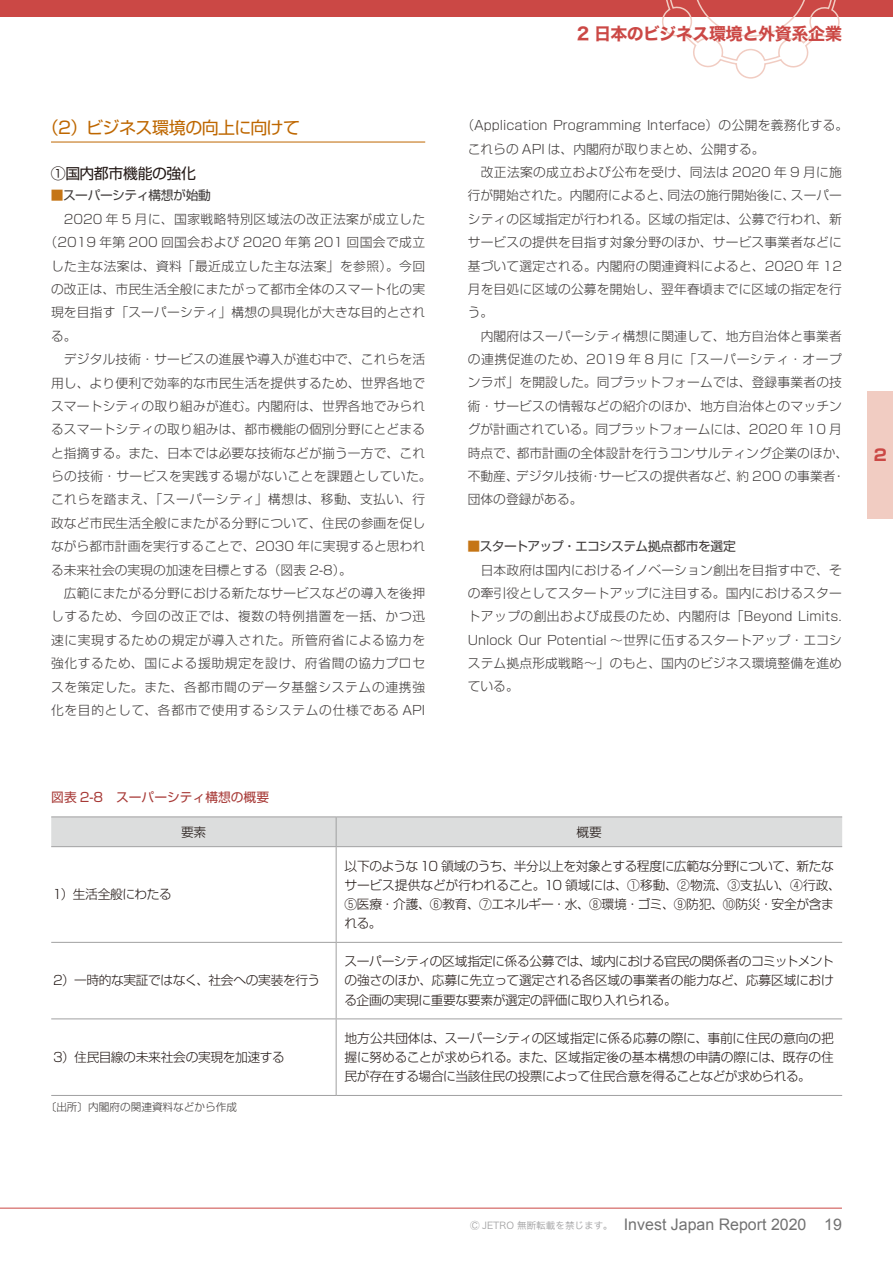
<style>
.page{position:relative;width:893px;height:1263px;background:#fff}
.page>*{position:absolute;margin:0;border:0;box-sizing:border-box;transform-origin:0 0}
.t1{font:16.95px "Hiragino Sans W7";letter-spacing:-.025em;color:#cb4845}
.t2{font:16.95px "Shin Go Pro";letter-spacing:-.035em;color:#be6700}
.t3{font:15.9px "Arial";color:#727272}
.t4{font:700 15.9px "Shin Go Pro";color:#cb4845}
.t5{font:14.85px "Shin Go Pro";letter-spacing:-.03em;color:#231916}
.t6{font:300 12.75px/23.4px "Shin Go Pro";letter-spacing:.015em;color:#3f3b3a}
.t7{font:300 12.75px/19.2px "Shin Go Pro";letter-spacing:-.025em;color:#231916;text-align:justify}
.t8{font:300 12.75px "Shin Go Pro";letter-spacing:.055em;color:#3f3b3a}
.t9{font:300 12.75px "Shin Go Pro";letter-spacing:.035em;color:#3f3b3a}
.t10{font:300 12.75px "Shin Go Pro";letter-spacing:.04em;color:#3f3b3a}
.t11{font:300 12.75px "Shin Go Pro";letter-spacing:.05em;color:#3f3b3a}
.t12{font:12.75px "Shin Go Pro";color:#a73936}
.t13{font:12.75px "Shin Go Pro";letter-spacing:-.03em;color:#3f3b3a}
.t14{font:300 10.65px "Shin Go Pro";color:#3f3b3a}
.t15{font:9.6px "Hiragino Sans W3";color:#a0a0a1}
.s1{color:#c57515}
.s2{font-weight:400;color:#c57515}
.s3{font-weight:400}
</style>
<div class="page">
<hr style="left:0;top:1208px;width:842px;height:1px;background:#cb4845">
<div style="left:867px;top:391px;width:26px;height:128px;background:#f1ccc2"></div>
<div style="left:0;top:0;width:893px;height:17px;background:#cb4845"></div>
<svg style="left:662px;top:0;width:178px;height:79px"></svg>
<hr style="left:336px;top:847px;width:1px;height:95px;background:#a0a0a1">
<hr style="left:51px;top:942px;width:285px;height:1px;background:#a0a0a1">
<hr style="left:336px;top:942px;width:506px;height:1px;background:#a0a0a1">
<hr style="left:336px;top:943px;width:1px;height:75px;background:#a0a0a1">
<hr style="left:51px;top:1018px;width:285px;height:1px;background:#a0a0a1">
<hr style="left:336px;top:1018px;width:506px;height:1px;background:#a0a0a1">
<hr style="left:336px;top:1019px;width:1px;height:76px;background:#a0a0a1">
<hr style="left:51px;top:1095px;width:285px;height:1px;background:#a0a0a1">
<hr style="left:336px;top:1095px;width:506px;height:1px;background:#a0a0a1">
<hr style="left:51px;top:816px;width:285px;height:1px;background:#a0a0a1">
<hr style="left:336px;top:816px;width:506px;height:1px;background:#a0a0a1">
<div style="left:51px;top:817px;width:791px;height:29px;background:#dcdddd"></div>
<hr style="left:51px;top:846px;width:285px;height:1px;background:#a0a0a1">
<hr style="left:336px;top:846px;width:506px;height:1px;background:#a0a0a1">
<hr style="left:51px;top:142px;width:374px;height:1px;background:#be6700">
<h1 class="t2" style="left:42px;top:114px;width:260px">（2）ビジネス環境の向上に向けて</h1>
<p class="t5" style="left:51px;top:161px;width:147px">①国内都市機能の強化</p>
<p class="t13" style="left:51px;top:185px;width:162px"><span class="s1">■</span>スーパーシティ構想が始動</p>
<p class="t10" style="left:51px;top:209px;width:376px">　2020 年 5 月に、国家戦略特別区域法の改正法案が成立した</p>
<p class="t9" style="left:45px;top:232px;width:382px">（2019 年第 200 回国会および 2020 年第 201 回国会で成立</p>
<p class="t9" style="left:51px;top:255px;width:376px">した主な法案は、資料「最近成立した主な法案」を参照）。今回</p>
<p class="t6" style="left:51px;top:276px;width:376px">の改正は、市民生活全般にまたがって都市全体のスマート化の実</p>
<p class="t6" style="left:51px;top:299px;width:376px">現を目指す「スーパーシティ」構想の具現化が大きな目的とされ</p>
<p class="t6" style="left:51px;top:323px;width:27px">る。</p>
<p class="t6" style="left:51px;top:346px;width:376px">　デジタル技術・サービスの進展や導入が進む中で、これらを活</p>
<p class="t6" style="left:51px;top:369px;width:376px">用し、より便利で効率的な市民生活を提供するため、世界各地で</p>
<p class="t6" style="left:51px;top:393px;width:376px">スマートシティの取り組みが進む。内閣府は、世界各地でみられ</p>
<p class="t6" style="left:51px;top:416px;width:376px">るスマートシティの取り組みは、都市機能の個別分野にとどまる</p>
<p class="t6" style="left:51px;top:440px;width:376px">と指摘する。また、日本では必要な技術などが揃う一方で、これ</p>
<p class="t6" style="left:51px;top:463px;width:382px">らの技術・サービスを実践する場がないことを課題としていた。</p>
<p class="t10" style="left:51px;top:489px;width:376px">これらを踏まえ、「スーパーシティ」構想は、移動、支払い、行</p>
<p class="t6" style="left:51px;top:510px;width:376px">政など市民生活全般にまたがる分野について、住民の参画を促し</p>
<p class="t6" style="left:51px;top:533px;width:376px">ながら都市計画を実行することで、2030 年に実現すると思われ</p>
<p class="t6" style="left:51px;top:556px;width:302px">る未来社会の実現の加速を目標とする（図表 2-8）。</p>
<p class="t6" style="left:51px;top:580px;width:376px">　広範にまたがる分野における新たなサービスなどの導入を後押</p>
<p class="t8" style="left:51px;top:606px;width:376px">しするため、今回の改正では、複数の特例措置を一括、かつ迅</p>
<p class="t11" style="left:51px;top:629px;width:376px">速に実現するための規定が導入された。所管府省による協力を</p>
<p class="t8" style="left:51px;top:653px;width:376px">強化するため、国による援助規定を設け、府省間の協力プロセ</p>
<p class="t8" style="left:51px;top:676px;width:376px">スを策定した。また、各都市間のデータ基盤システムの連携強</p>
<p class="t8" style="left:51px;top:700px;width:376px">化を目的として、各都市で使用するシステムの仕様である API</p>
<p class="t12" style="left:51px;top:787px;width:219px">図表 2-8　スーパーシティ構想の概要</p>
<h1 class="t1" style="left:577px;top:21px;width:267px">2 日本のビジネス環境と外資系企業</h1>
<p class="t6" style="left:468px;top:112px;width:382px;text-indent:-6px">（Application Programming Interface）の公開を義務化する。これらの API は、内閣府が取りまとめ、公開する。<br>　改正法案の成立および公布を受け、同法は 2020 年 9 月に施行が開始された。内閣府によると、同法の施行開始後に、スーパーシティの区域指定が行われる。区域の指定は、公募で行われ、新サービスの提供を目指す対象分野のほか、サービス事業者などに基づいて選定される。内閣府の関連資料によると、2020 年 12月を目処に区域の公募を開始し、翌年春頃までに区域の指定を行う。<br>　内閣府はスーパーシティ構想に関連して、地方自治体と事業者の連携促進のため、2019 年 8 月に「スーパーシティ・オープンラボ」を開設した。同プラットフォームでは、登録事業者の技術・サービスの情報などの紹介のほか、地方自治体とのマッチングが計画されている。同プラットフォームには、2020 年 10 月時点で、都市計画の全体設計を行うコンサルティング企業のほか、不動産、デジタル技術・サービスの提供者など、約 200 の事業者・団体の登録がある。</p>
<p class="t6" style="left:467px;top:533px;width:376px"><span class="s2">■</span><span class="s3">スタートアップ・エコシステム拠点都市を選定<br></span>　日本政府は国内におけるイノベーション創出を目指す中で、その牽引役としてスタートアップに注目する。国内におけるスタートアップの創出および成長のため、内閣府は「Beyond Limits.<br>Unlock Our Potential ～世界に伍するスタートアップ・エコシステム拠点形成戦略～」のもと、国内のビジネス環境整備を進めている。</p>
<p class="t7" style="left:52px;top:883px;width:121px">1）生活全般にわたる</p>
<p class="t7" style="left:181px;top:821px;width:27px">要素</p>
<p class="t7" style="left:577px;top:821px;width:27px">概要</p>
<p class="t7" style="left:344px;top:855px;width:498px;text-align:left">以下のような 10 領域のうち、半分以上を対象とする程度に広範な分野について、新たなサービス提供などが行われること。10 領域には、①移動、②物流、③支払い、④行政、⑤医療・介護、⑥教育、⑦エネルギー・水、⑧環境・ゴミ、⑨防犯、⑩防災・安全が含まれる。</p>
<p class="t7" style="left:53px;top:969px;width:269px">2）一時的な実証ではなく、社会への実装を行う</p>
<p class="t7" style="left:53px;top:1046px;width:233px">3）住民目線の未来社会の実現を加速する</p>
<p class="t14" style="left:46px;top:1098px;width:193px">〔出所〕内閣府の関連資料などから作成</p>
<p class="t7" style="left:344px;top:950px;width:491px">スーパーシティの区域指定に係る公募では、域内における官民の関係者のコミットメントの強さのほか、応募に先立って選定される各区域の事業者の能力など、応募区域における企画の実現に重要な要素が選定の評価に取り入れられる。</p>
<p class="t7" style="left:344px;top:1027px;width:491px">地方公共団体は、スーパーシティの区域指定に係る応募の際に、事前に住民の意向の把握に努めることが求められる。また、区域指定後の基本構想の申請の際には、既存の住民が存在する場合に当該住民の投票によって住民合意を得ることなどが求められる。</p>
<p class="t4" style="left:874px;top:442px;width:14px">2</p>
<p class="t15" style="left:470px;top:1217px;width:144px">Ⓒ JETRO 無断転載を禁じます。</p>
<p class="t3" style="left:624px;top:1214px;width:220px">Invest Japan Report 2020 19</p>
</div>
